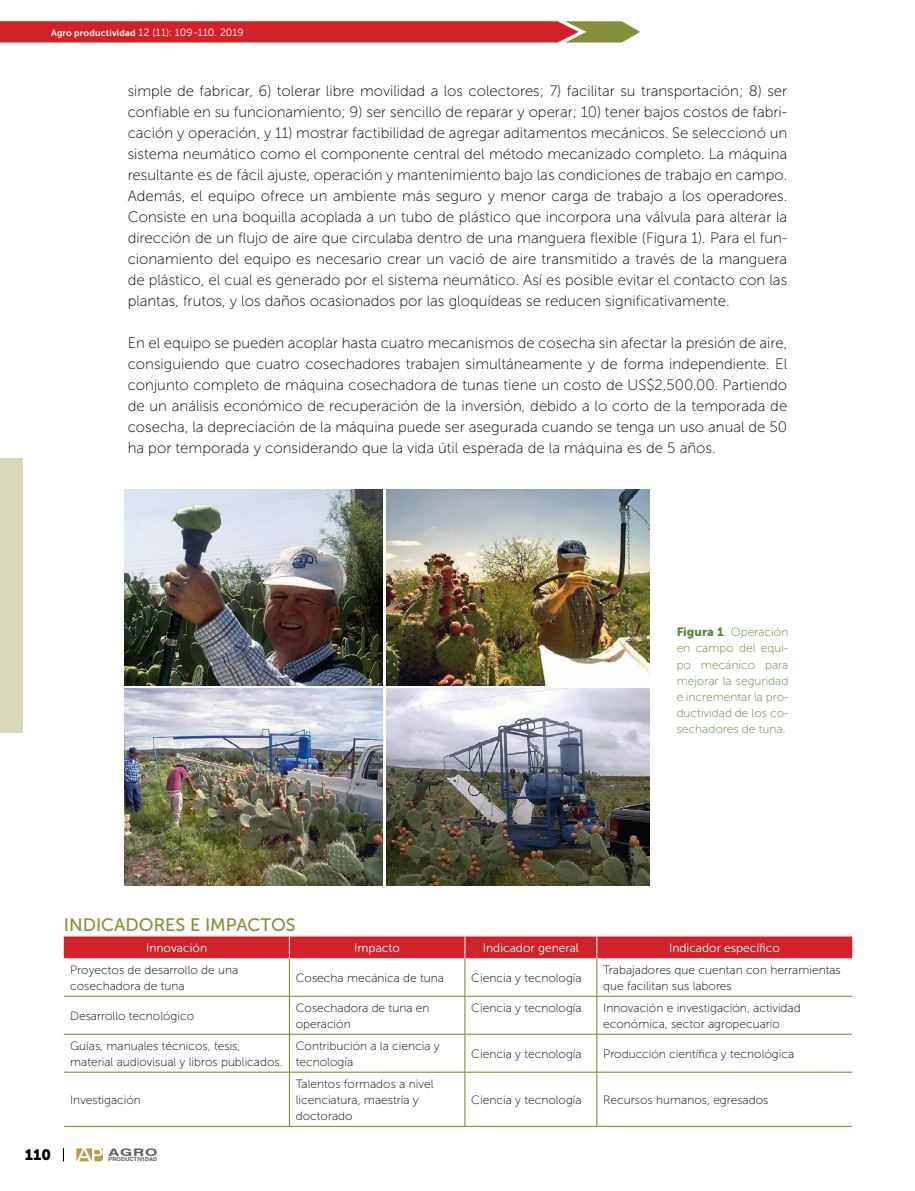
<style>
.page{position:relative;width:915px;height:1191px;background:#fff}
.page>*{position:absolute;margin:0;border:0;box-sizing:border-box;transform-origin:0 0}
.t1{font:18px "Museo Sans 500";color:#859038}
.t2{font:15px/21px "Museo Sans 100";color:#000;text-align:justify}
.t3{font:15px "Museo Sans 900";color:#000}
.t4{font:300 13.5px "The Sans 3";color:#fff}
.t5{font:12px/16.2px "Museo Sans 100";color:#000}
.t6{font:12px/16.2px "Museo Sans 100";color:#5f863b;text-align:justify}
.t7{font:12px "Museo Sans 300";color:#fff}
.t8{font:10.5px "Museo Sans 300";letter-spacing:.015em;color:#fff}
.t9{font:700 10.35px "Swiss 721 BT";color:#000;scale:1.52 1}
.t10{font:700 5.4px "Swiss 721 BT";letter-spacing:.03em;color:#000}
.s1{font-family:"Museo Sans 700";font-size:9px}
.s2{font-family:"Museo Sans 900"}
</style>
<div class="page">
<svg style="left:77px;top:1148px;width:26px;height:13px"></svg>
<svg style="left:63px;top:1148px;width:1px;height:13px"></svg>
<div style="left:0;top:458px;width:22px;height:275px;background:#d8d7ba"></div>
<svg style="left:0;top:21px;width:640px;height:22px;background:#cd3837"></svg>
<div style="left:64px;top:936px;width:787px;height:22px;background:#d1222a"></div>
<hr style="left:289px;top:958px;width:1px;height:38px;background:#6f8427">
<hr style="left:464px;top:958px;width:1px;height:38px;background:#6f8427">
<hr style="left:596px;top:958px;width:1px;height:38px;background:#6f8427">
<hr style="left:64px;top:996px;width:225px;height:1px;background:#6f8427">
<hr style="left:289px;top:996px;width:176px;height:1px;background:#6f8427">
<hr style="left:289px;top:996px;width:1px;height:38px;background:#6f8427">
<hr style="left:465px;top:996px;width:131px;height:1px;background:#6f8427">
<hr style="left:464px;top:996px;width:1px;height:38px;background:#6f8427">
<hr style="left:596px;top:996px;width:255px;height:1px;background:#6f8427">
<hr style="left:596px;top:996px;width:1px;height:38px;background:#6f8427">
<hr style="left:64px;top:1034px;width:225px;height:1px;background:#6f8427">
<hr style="left:289px;top:1034px;width:176px;height:1px;background:#6f8427">
<hr style="left:289px;top:1034px;width:1px;height:38px;background:#6f8427">
<hr style="left:465px;top:1034px;width:131px;height:1px;background:#6f8427">
<hr style="left:464px;top:1034px;width:1px;height:38px;background:#6f8427">
<hr style="left:596px;top:1034px;width:255px;height:1px;background:#6f8427">
<hr style="left:596px;top:1034px;width:1px;height:38px;background:#6f8427">
<hr style="left:64px;top:1072px;width:225px;height:1px;background:#6f8427">
<hr style="left:289px;top:1072px;width:176px;height:1px;background:#6f8427">
<hr style="left:289px;top:1072px;width:1px;height:54px;background:#6f8427">
<hr style="left:465px;top:1072px;width:131px;height:1px;background:#6f8427">
<hr style="left:464px;top:1072px;width:1px;height:54px;background:#6f8427">
<hr style="left:596px;top:1072px;width:255px;height:1px;background:#6f8427">
<hr style="left:596px;top:1072px;width:1px;height:54px;background:#6f8427">
<hr style="left:64px;top:1126px;width:225px;height:1px;background:#6f8427">
<hr style="left:289px;top:1126px;width:176px;height:1px;background:#6f8427">
<hr style="left:465px;top:1126px;width:131px;height:1px;background:#6f8427">
<hr style="left:596px;top:1126px;width:255px;height:1px;background:#6f8427">
<img style="left:125px;top:489px;width:257px;height:196px">
<img style="left:386px;top:489px;width:262px;height:196px">
<img style="left:125px;top:689px;width:257px;height:196px">
<img style="left:386px;top:689px;width:262px;height:196px">
<p class="t4" style="left:51px;top:21px;width:274px">Biofertilizantes y producción de caña de azúcar</p>
<p class="t8" style="left:51px;top:27px;width:194px"><span class="s1">Agro productividad</span> 12 (11): 109-110. 2019</p>
<p class="t2" style="left:128px;top:81px;width:661px">simple de fabricar, 6) tolerar libre movilidad a los colectores; 7) facilitar su transportación; 8) ser confiable en su funcionamiento; 9) ser sencillo de reparar y operar; 10) tener bajos costos de fabri&shy;cación y operación, y 11) mostrar factibilidad de agregar aditamentos mecánicos. Se seleccionó un sistema neumático como el componente central del método mecanizado completo. La máquina resultante es de fácil ajuste, operación y mantenimiento bajo las condiciones de trabajo en campo.<br>Además, el equipo ofrece un ambiente más seguro y menor carga de trabajo a los operadores.<br>Consiste en una boquilla acoplada a un tubo de plástico que incorpora una válvula para alterar la dirección de un flujo de aire que circulaba dentro de una manguera flexible (Figura 1). Para el fun&shy;cionamiento del equipo es necesario crear un vació de aire transmitido a través de la manguera de plástico, el cual es generado por el sistema neumático. Así es posible evitar el contacto con las plantas, frutos, y los daños ocasionados por las gloquídeas se reducen significativamente.</p>
<p class="t2" style="left:128px;top:333px;width:661px">En el equipo se pueden acoplar hasta cuatro mecanismos de cosecha sin afectar la presión de aire, consiguiendo que cuatro cosechadores trabajen simultáneamente y de forma independiente. El conjunto completo de máquina cosechadora de tunas tiene un costo de US$2,500.00. Partiendo de un análisis económico de recuperación de la inversión, debido a lo corto de la temporada de cosecha, la depreciación de la máquina puede ser asegurada cuando se tenga un uso anual de 50 ha por temporada y considerando que la vida útil esperada de la máquina es de 5 años.</p>
<p class="t6" style="left:676px;top:624px;width:113px"><span class="s2">Figura 1</span>. Operación en campo del equi&shy;po mecánico para mejorar la seguridad e incrementar la pro&shy;ductividad de los co&shy;sechadores de tuna.</p>
<p class="t1" style="left:64px;top:914px;width:233px">INDICADORES E IMPACTOS</p>
<p class="t7" style="left:146px;top:941px;width:62px">Innovación</p>
<p class="t7" style="left:354px;top:941px;width:47px">Impacto</p>
<p class="t7" style="left:482px;top:941px;width:97px">Indicador general</p>
<p class="t7" style="left:669px;top:941px;width:112px">Indicador específico</p>
<p class="t5" style="left:70px;top:961px;width:170px">Proyectos de desarrollo de una cosechadora de tuna</p>
<p class="t5" style="left:296px;top:969px;width:150px">Cosecha mecánica de tuna</p>
<p class="t5" style="left:471px;top:969px;width:112px">Ciencia y tecnología</p>
<p class="t5" style="left:603px;top:961px;width:239px">Trabajadores que cuentan con herramientas que facilitan sus labores</p>
<p class="t5" style="left:70px;top:1007px;width:125px">Desarrollo tecnológico</p>
<p class="t5" style="left:296px;top:999px;width:135px">Cosechadora de tuna en operación</p>
<p class="t5" style="left:471px;top:999px;width:112px">Ciencia y tecnología</p>
<p class="t5" style="left:603px;top:999px;width:199px">Innovación e investigación, actividad económica, sector agropecuario</p>
<p class="t5" style="left:70px;top:1037px;width:214px">Guías, manuales técnicos, tesis, material audiovisual y libros publicados.</p>
<p class="t5" style="left:296px;top:1037px;width:145px">Contribución a la ciencia y tecnología</p>
<p class="t5" style="left:471px;top:1045px;width:112px">Ciencia y tecnología</p>
<p class="t5" style="left:603px;top:1045px;width:192px">Producción científica y tecnológica</p>
<p class="t5" style="left:70px;top:1091px;width:72px">Investigación</p>
<p class="t5" style="left:296px;top:1075px;width:139px">Talentos formados a nivel licenciatura, maestría y doctorado</p>
<p class="t5" style="left:471px;top:1091px;width:112px">Ciencia y tecnología</p>
<p class="t5" style="left:603px;top:1091px;width:167px">Recursos humanos, egresados</p>
<p class="t3" style="left:25px;top:1146px;width:28px">110</p>
<p class="t9" style="left:108px;top:1145px;width:34px">AGRO</p>
<p class="t10" style="left:108px;top:1155px;width:50px">PRODUCTIVIDAD</p>
</div>
